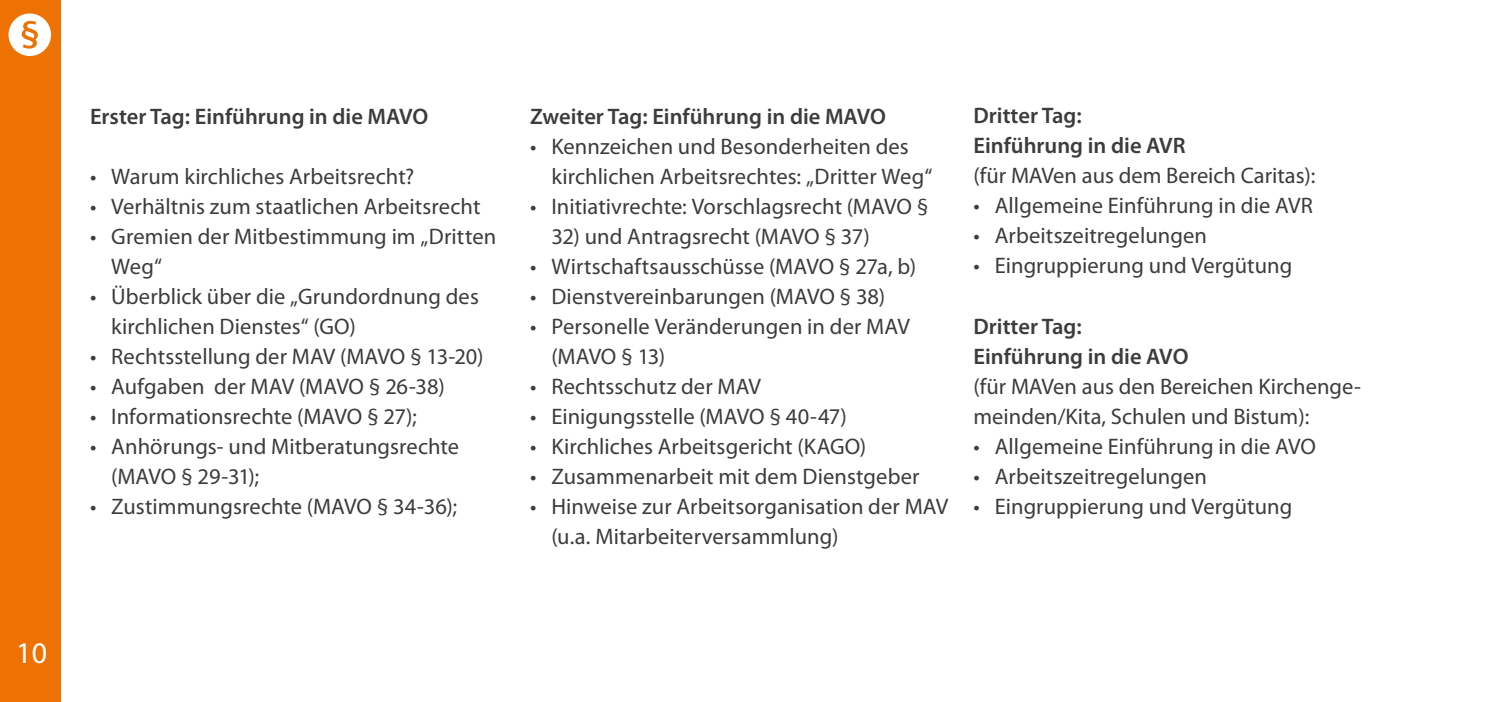
<style>
.page{position:relative;width:1489px;height:702px;background:#fff}
.page>*{position:absolute;margin:0;border:0;box-sizing:border-box;transform-origin:0 0}
.t1{font:30px "Myriad Pro";color:#fff}
.t2{font:22.5px/30px "Myriad Pro";color:#3c3c3b}
.t3{font:600 22.5px/30px "Myriad Pro";color:#3c3c3b}
</style>
<div class="page">
<div style="left:0;top:0;width:60px;height:702px;background:#ee7203"></div>
<svg style="left:9px;top:13px;width:42px;height:43px"></svg>
<h1 class="t1" style="left:16px;top:634px;width:32px">10</h1>
<p class="t3" style="left:90px;top:100px;width:340px">Erster Tag: Einführung in die MAVO</p>
<p class="t2" style="left:90px;top:161px;width:326px">• Warum kirchliches Arbeitsrecht?</p>
<p class="t2" style="left:90px;top:191px;width:392px">• Verhältnis zum staatlichen Arbeitsrecht</p>
<p class="t2" style="left:111px;top:221px;width:386px;text-indent:-21px">• Gremien der Mitbestimmung im „Dritten<br>Weg“</p>
<p class="t2" style="left:111px;top:281px;width:369px;text-indent:-21px">• Überblick über die „Grundordnung des kirchlichen Dienstes“ (GO)</p>
<p class="t2" style="left:90px;top:341px;width:395px">• Rechtsstellung der MAV (MAVO § 13-20)</p>
<p class="t2" style="left:90px;top:371px;width:356px">• Aufgaben der MAV (MAVO § 26-38)</p>
<p class="t2" style="left:90px;top:401px;width:328px">• Informationsrechte (MAVO § 27);</p>
<p class="t2" style="left:111px;top:431px;width:349px;text-indent:-21px">• Anhörungs- und Mitberatungsrechte (MAVO § 29-31);</p>
<p class="t2" style="left:90px;top:491px;width:368px">• Zustimmungsrechte (MAVO § 34-36);</p>
<p class="t3" style="left:530px;top:100px;width:357px">Zweiter Tag: Einführung in die MAVO</p>
<p class="t2" style="left:551px;top:131px;width:382px;text-indent:-21px">• Kennzeichen und Besonderheiten des kirchlichen Arbeitsrechtes: „Dritter Weg“</p>
<p class="t2" style="left:530px;top:191px;width:400px">• Initiativrechte: Vorschlagsrecht (MAVO §</p>
<p class="t2" style="left:551px;top:221px;width:320px">32) und Antragsrecht (MAVO § 37)</p>
<p class="t2" style="left:530px;top:251px;width:387px">• Wirtschaftsausschüsse (MAVO § 27a, b)</p>
<p class="t2" style="left:530px;top:281px;width:356px">• Dienstvereinbarungen (MAVO § 38)</p>
<p class="t2" style="left:551px;top:311px;width:360px;text-indent:-21px">• Personelle Veränderungen in der MAV (MAVO § 13)</p>
<p class="t2" style="left:530px;top:371px;width:232px">• Rechtsschutz der MAV</p>
<p class="t2" style="left:530px;top:401px;width:318px">• Einigungsstelle (MAVO § 40-47)</p>
<p class="t2" style="left:530px;top:430px;width:337px">• Kirchliches Arbeitsgericht (KAGO)</p>
<p class="t2" style="left:530px;top:460px;width:391px">• Zusammenarbeit mit dem Dienstgeber</p>
<p class="t2" style="left:551px;top:490px;width:398px;text-indent:-21px">• Hinweise zur Arbeitsorganisation der MAV (u.a. Mitarbeiterversammlung)</p>
<p class="t3" style="left:973px;top:100px;width:214px">Dritter Tag:<br>Einführung in die AVR</p>
<p class="t2" style="left:973px;top:160px;width:343px">(für MAVen aus dem Bereich Caritas):</p>
<p class="t2" style="left:973px;top:190px;width:341px">• Allgemeine Einführung in die AVR</p>
<p class="t2" style="left:973px;top:220px;width:235px">• Arbeitszeitregelungen</p>
<p class="t2" style="left:973px;top:250px;width:320px">• Eingruppierung und Vergütung</p>
<p class="t3" style="left:973px;top:310px;width:216px">Dritter Tag:<br>Einführung in die AVO</p>
<p class="t2" style="left:973px;top:370px;width:389px">(für MAVen aus den Bereichen Kirchenge&shy;meinden/Kita, Schulen und Bistum):</p>
<p class="t2" style="left:973px;top:430px;width:344px">• Allgemeine Einführung in die AVO</p>
<p class="t2" style="left:973px;top:460px;width:235px">• Arbeitszeitregelungen</p>
<p class="t2" style="left:973px;top:490px;width:320px">• Eingruppierung und Vergütung</p>
</div>
